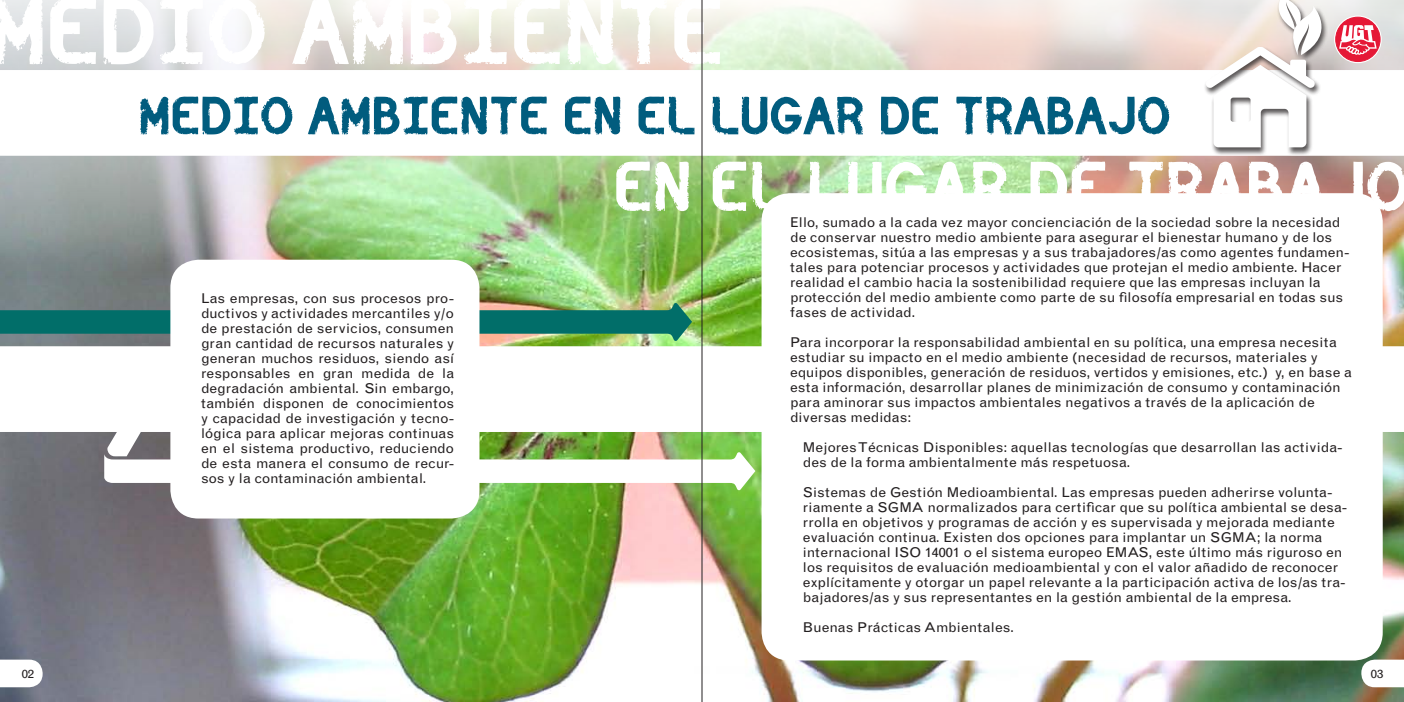
<style>
.page{position:relative;width:1404px;height:702px;background:#fff}
.page>*{position:absolute;margin:0;border:0;box-sizing:border-box;transform-origin:0 0}
.t1{font:94.05px "Catenary Stamp";letter-spacing:-.025em;color:#fff;scale:1.09 1}
.t2{font:68.85px "Catenary Stamp";letter-spacing:-.025em;color:#fff;scale:1.09 1}
.t3{font:52.5px "Catenary Stamp";letter-spacing:-.025em;color:#015c7e;scale:1.09 1}
.t4{font:13.5px/15px "Grotesque PL";color:#231f20;scale:1.09 1}
.t5{font:12px "Grotesque PL";color:#231f20;scale:1.09 1}
</style>
<div class="page">
<img style="left:0;top:660px;width:1403px;height:42px">
<svg style="left:0;top:0;width:1403px;height:193px;background:#d5d8c4"></svg>
<svg style="left:0;top:70px;width:1403px;height:86px"></svg>
<img style="left:0;top:193px;width:1403px;height:467px">
<svg style="left:1361px;top:659px;width:42px;height:28px"></svg>
<svg style="left:0;top:659px;width:43px;height:28px"></svg>
<hr style="left:701px;top:0;width:1px;height:702px;background:#231f20">
<div style="left:1203px;top:0;width:124px;height:155px;background:#231f20;opacity:.75"></div>
<svg style="left:1335px;top:17px;width:44px;height:44px"></svg>
<div style="left:1335px;top:17px;width:44px;height:45px;border:1px solid #e51836;border-radius:50%"></div>
<svg style="left:1205px;top:0;width:171px;height:147px"></svg>
<p class="t1" style="left:-12px;top:-21px;width:678px">MEDIO AMBIENTE</p>
<p class="t3" style="left:138px;top:87px;width:949px">MEDIO AMBIENTE EN EL LUGAR DE TRABAJO</p>
<p class="t4" style="left:201px;top:290px;width:234px;text-align:justify">Las empresas, con sus procesos pro&shy;ductivos y actividades mercantiles y/o de prestación de servicios, consumen gran cantidad de recursos naturales y generan muchos residuos, siendo así responsables en gran medida de la degradación ambiental. Sin embargo, también disponen de conocimientos y capacidad de investigación y tecno&shy;lógica para aplicar mejoras continuas en el sistema productivo, reduciendo de esta manera el consumo de recur&shy;sos y la contaminación ambiental.</p>
<p class="t2" style="left:612px;top:149px;width:733px">EN EL LUGAR DE TRABAJO</p>
<p class="t4" style="left:790px;top:215px;width:515px">Ello, sumado a la cada vez mayor concienciación de la sociedad sobre la necesidad de conservar nuestro medio ambiente para asegurar el bienestar humano y de los ecosistemas, sitúa a las empresas y a sus trabajadores/as como agentes fundamen&shy;tales para potenciar procesos y actividades que protejan el medio ambiente. Hacer realidad el cambio hacia la sostenibilidad requiere que las empresas incluyan la protección del medio ambiente como parte de su filosofía empresarial en todas sus fases de actividad.</p>
<p class="t4" style="left:790px;top:335px;width:517px">Para incorporar la responsabilidad ambiental en su política, una empresa necesita estudiar su impacto en el medio ambiente (necesidad de recursos, materiales y equipos disponibles, generación de residuos, vertidos y emisiones, etc.) y, en base a esta información, desarrollar planes de minimización de consumo y contaminación para aminorar sus impactos ambientales negativos a través de la aplicación de diversas medidas:</p>
<p class="t4" style="left:802px;top:440px;width:496px">Mejores Técnicas Disponibles: aquellas tecnologías que desarrollan las activida&shy;des de la forma ambientalmente más respetuosa.</p>
<p class="t4" style="left:802px;top:485px;width:501px">Sistemas de Gestión Medioambiental. Las empresas pueden adherirse volunta&shy;riamente a SGMA normalizados para certificar que su política ambiental se desa&shy;rrolla en objetivos y programas de acción y es supervisada y mejorada mediante evaluación continua. Existen dos opciones para implantar un SGMA; la norma internacional ISO 14001 o el sistema europeo EMAS, este último más riguroso en los requisitos de evaluación medioambiental y con el valor añadido de reconocer explícitamente y otorgar un papel relevante a la participación activa de los/as tra&shy;bajadores/as y sus representantes en la gestión ambiental de la empresa.</p>
<p class="t4" style="left:802px;top:620px;width:195px">Buenas Prácticas Ambientales.</p>
<p class="t5" style="left:22px;top:666px;width:13px">02</p>
<p class="t5" style="left:1370px;top:666px;width:13px">03</p>
</div>
